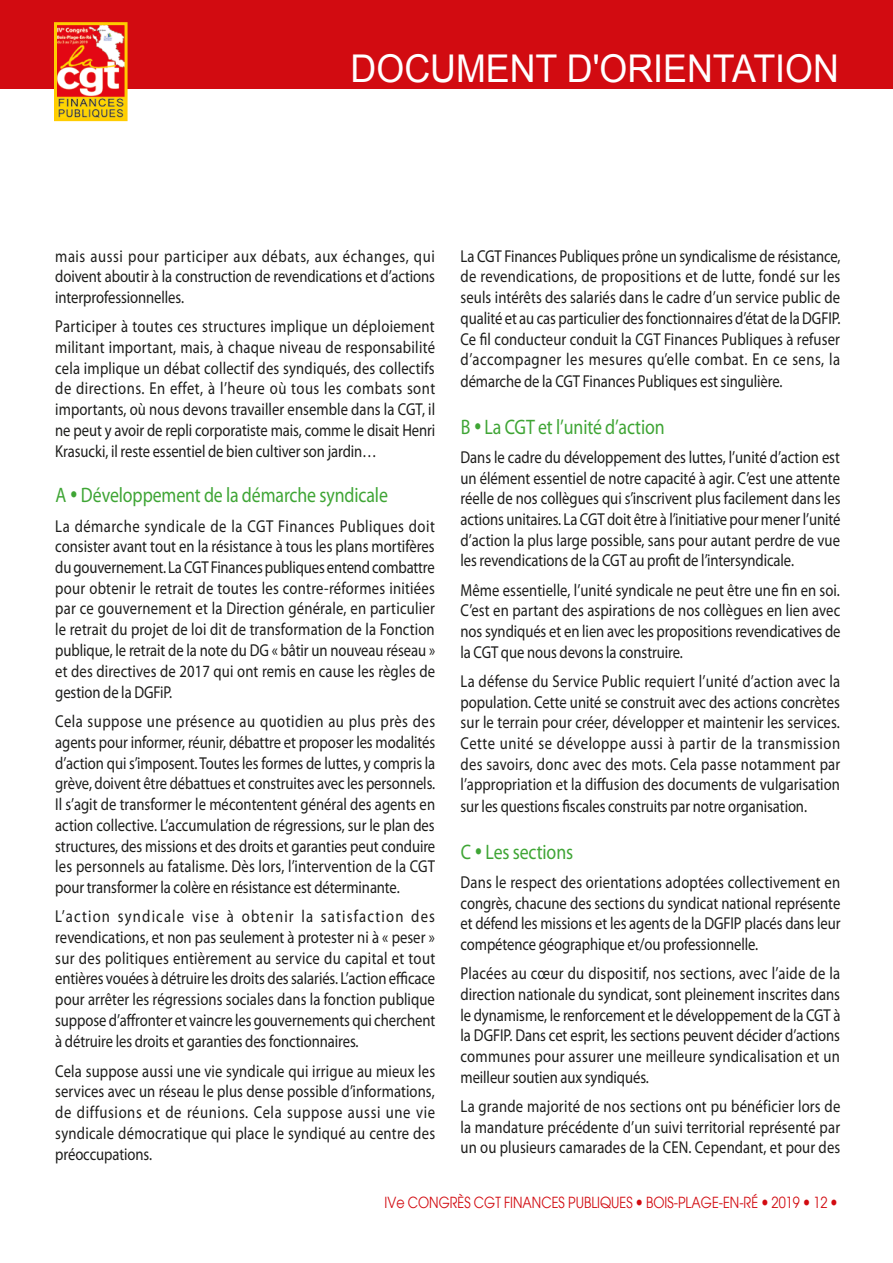
<style>
.page{position:relative;width:893px;height:1263px;background:#fff}
.page>*{position:absolute;margin:0;border:0;box-sizing:border-box;transform-origin:0 0}
.t1{font:38.25px "Arial";color:#fff;scale:.94 1}
.t2{font:21px "Myriad Pro";letter-spacing:-.005em;color:#3fa535;scale:.85 1}
.Corps_de_texte{font:17.25px/20.7px "Myriad Pro";letter-spacing:-.005em;color:#1d1d1b;text-align:justify;scale:.85 1}
.t3{font:15px "Avant Garde";color:#d20b11;scale:.85 1}
</style>
<div class="page">
<div style="left:0;top:0;width:893px;height:89px;background:#d20b11"></div>
<img style="left:58px;top:26px;width:66px;height:91px">
<div style="left:54px;top:22px;width:74px;height:99px;border:3px solid #fc0"></div>
<h1 class="t1" style="left:351px;top:43px;width:521px">DOCUMENT D'ORIENTATION</h1>
<p class="Corps_de_texte" style="left:55px;top:245px;width:448px">mais aussi pour participer aux débats, aux échanges, qui doivent aboutir à la construction de revendications et d’actions interprofessionnelles.</p>
<p class="Corps_de_texte" style="left:55px;top:316px;width:449px">Participer à toutes ces structures implique un déploiement militant important, mais, à chaque niveau de responsabilité cela implique un débat collectif des syndiqués, des collectifs de directions. En effet, à l’heure où tous les combats sont importants, où nous devons travailler ensemble dans la CGT, il ne peut y avoir de repli corporatiste mais, comme le disait Henri Krasucki, il reste essentiel de bien cultiver son jardin…</p>
<p class="t2" style="left:55px;top:482px;width:393px">A • Développement de la démarche syndicale</p>
<p class="Corps_de_texte" style="left:55px;top:515px;width:448px">La démarche syndicale de la CGT Finances Publiques doit consister avant tout en la résistance à tous les plans mortifères du gouvernement. La CGT Finances publiques entend combattre pour obtenir le retrait de toutes les contre-réformes initiées par ce gouvernement et la Direction générale, en particulier le retrait du projet de loi dit de transformation de la Fonction publique, le retrait de la note du DG « bâtir un nouveau réseau » et des directives de 2017 qui ont remis en cause les règles de gestion de la DGFiP.</p>
<p class="Corps_de_texte" style="left:55px;top:711px;width:449px">Cela suppose une présence au quotidien au plus près des agents pour informer, réunir, débattre et proposer les modalités d’action qui s’imposent. Toutes les formes de luttes, y compris la grève, doivent être débattues et construites avec les personnels.<br>Il s’agit de transformer le mécontentent général des agents en action collective. L’accumulation de régressions, sur le plan des structures, des missions et des droits et garanties peut conduire les personnels au fatalisme. Dès lors, l’intervention de la CGT pour transformer la colère en résistance est déterminante.</p>
<p class="Corps_de_texte" style="left:55px;top:906px;width:448px">L’action syndicale vise à obtenir la satisfaction des revendications, et non pas seulement à protester ni à « peser » sur des politiques entièrement au service du capital et tout entières vouées à détruire les droits des salariés. L’action efficace pour arrêter les régressions sociales dans la fonction publique suppose d’affronter et vaincre les gouvernements qui cherchent à détruire les droits et garanties des fonctionnaires.</p>
<p class="Corps_de_texte" style="left:55px;top:1060px;width:449px">Cela suppose aussi une vie syndicale qui irrigue au mieux les services avec un réseau le plus dense possible d’informations, de diffusions et de réunions. Cela suppose aussi une vie syndicale démocratique qui place le syndiqué au centre des préoccupations.</p>
<p class="Corps_de_texte" style="left:460px;top:245px;width:449px">La CGT Finances Publiques prône un syndicalisme de résistance, de revendications, de propositions et de lutte, fondé sur les seuls intérêts des salariés dans le cadre d’un service public de qualité et au cas particulier des fonctionnaires d’état de la DGFIP.<br>Ce fil conducteur conduit la CGT Finances Publiques à refuser d’accompagner les mesures qu’elle combat. En ce sens, la démarche de la CGT Finances Publiques est singulière.</p>
<p class="t2" style="left:461px;top:414px;width:241px">B • La CGT et l’unité d’action</p>
<p class="Corps_de_texte" style="left:460px;top:446px;width:449px">Dans le cadre du développement des luttes, l’unité d’action est un élément essentiel de notre capacité à agir. C’est une attente réelle de nos collègues qui s’inscrivent plus facilement dans les actions unitaires. La CGT doit être à l’initiative pour mener l’unité d’action la plus large possible, sans pour autant perdre de vue les revendications de la CGT au profit de l’intersyndicale.</p>
<p class="Corps_de_texte" style="left:460px;top:579px;width:449px">Même essentielle, l’unité syndicale ne peut être une fin en soi.<br>C’est en partant des aspirations de nos collègues en lien avec nos syndiqués et en lien avec les propositions revendicatives de la CGT que nous devons la construire.</p>
<p class="Corps_de_texte" style="left:460px;top:670px;width:448px">La défense du Service Public requiert l’unité d’action avec la population. Cette unité se construit avec des actions concrètes sur le terrain pour créer, développer et maintenir les services.<br>Cette unité se développe aussi à partir de la transmission des savoirs, donc avec des mots. Cela passe notamment par l’appropriation et la diffusion des documents de vulgarisation sur les questions fiscales construits par notre organisation.</p>
<p class="t2" style="left:461px;top:839px;width:134px">C • Les sections</p>
<p class="Corps_de_texte" style="left:460px;top:871px;width:449px">Dans le respect des orientations adoptées collectivement en congrès, chacune des sections du syndicat national représente et défend les missions et les agents de la DGFIP placés dans leur compétence géographique et/ou professionnelle.</p>
<p class="Corps_de_texte" style="left:460px;top:963px;width:448px">Placées au cœur du dispositif, nos sections, avec l’aide de la direction nationale du syndicat, sont pleinement inscrites dans le dynamisme, le renforcement et le développement de la CGT à la DGFIP. Dans cet esprit, les sections peuvent décider d’actions communes pour assurer une meilleure syndicalisation et un meilleur soutien aux syndiqués.</p>
<p class="Corps_de_texte" style="left:460px;top:1095px;width:448px">La grande majorité de nos sections ont pu bénéficier lors de la mandature précédente d’un suivi territorial représenté par un ou plusieurs camarades de la CEN. Cependant, et pour des</p>
<p class="t3" style="left:385px;top:1193px;width:523px">IVe CONGRÈS CGT FINANCES PUBLIQUES BOIS-PLAGE-EN-RÉ 2019 12</p>
</div>
